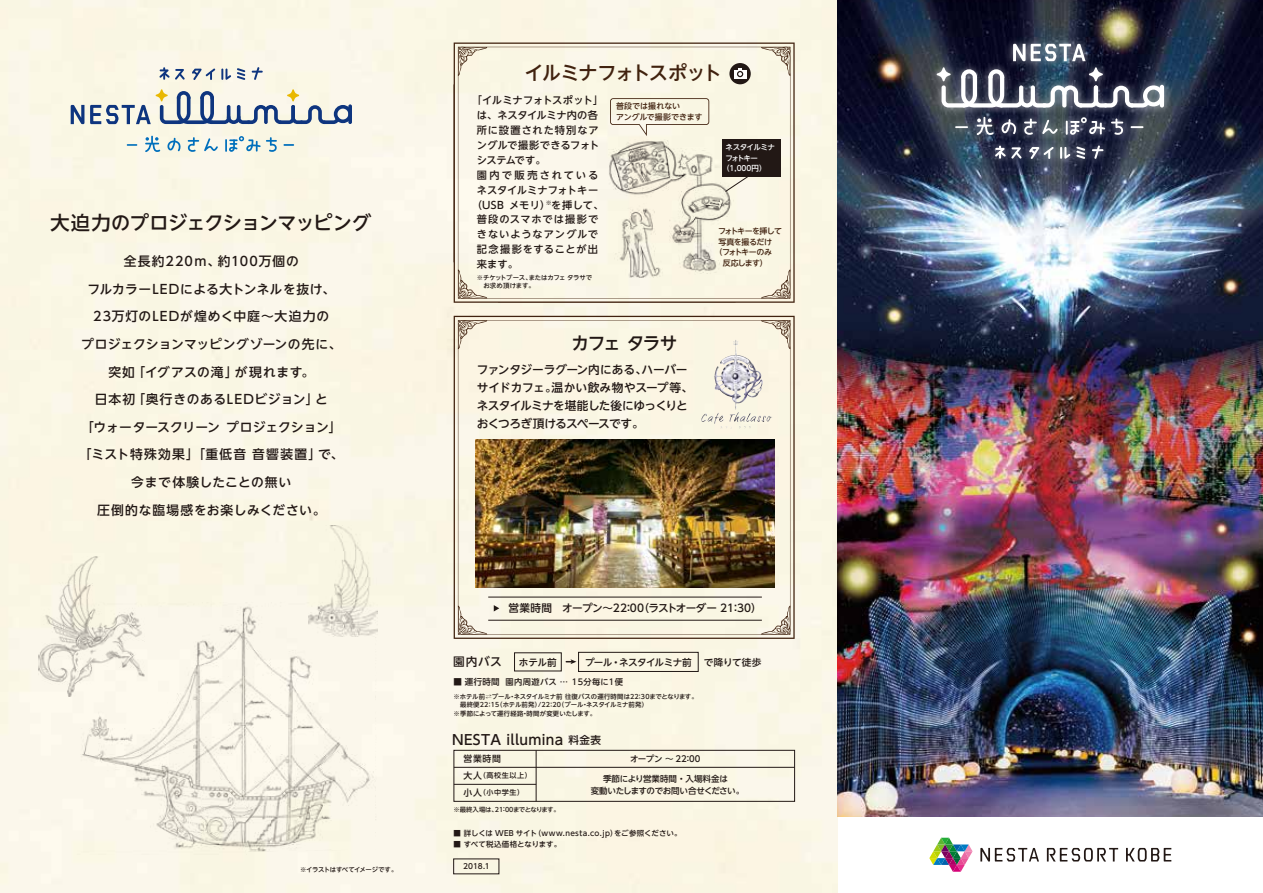
<style>
.page{position:relative;width:1263px;height:893px;background:#fff}
.page>*{position:absolute;margin:0;border:0;box-sizing:border-box;transform-origin:0 0}
.t1{font:500 19.2px "UD Shin Go NT Pro";letter-spacing:-.02em;color:#221815}
.t2{font:500 19.2px "UD Shin Go NT Pro";letter-spacing:-.06em;color:#41220f}
.t3{font:500 18px "UD Shin Go NT Pro";letter-spacing:-.08em;color:#221815}
.t4{font:500 13.8px "UD Shin Go NT Pro";letter-spacing:.025em;color:#221815}
.t5{font:500 12.75px/27.6px "UD Shin Go NT Pro";letter-spacing:.055em;color:#221815;text-align:center}
.t6{font:500 11.7px/18px "UD Shin Go NT Pro";letter-spacing:-.035em;color:#221815}
.t7{font:500 10.65px "UD Shin Go NT Pro";letter-spacing:-.03em;color:#221815}
.t8{font:500 10.2px "UD Shin Go NT Pro";letter-spacing:-.01em;color:#221815}
.t9{font:500 10.2px "UD Shin Go NT Pro";letter-spacing:.045em;color:#221815}
.t10{font:500 10.2px "UD Shin Go NT Pro";letter-spacing:.09em;color:#221815}
.t11{font:500 10.2px "UD Shin Go NT Pro";letter-spacing:-.03em;color:#221815}
.t12{font:500 10.2px "UD Shin Go NT Pro";letter-spacing:-.005em;color:#221815}
.t13{font:500 10.2px "UD Shin Go NT Pro";letter-spacing:.095em;color:#221815}
.t14{font:500 10.2px "UD Shin Go NT Pro";letter-spacing:.075em;color:#221815}
.t15{font:500 10.2px "UD Shin Go NT Pro";letter-spacing:.205em;color:#221815}
.t16{font:500 9.6px "UD Shin Go NT Pro";letter-spacing:-.05em;color:#221815}
.t17{font:500 8.85px "UD Shin Go NT Pro";color:#221815}
.t18{font:500 8.55px/12px "UD Shin Go NT Pro";letter-spacing:-.035em;color:#221815;text-align:center}
.t19{font:500 8.25px "UD Shin Go NT Pro";letter-spacing:.05em;color:#221815}
.t20{font:500 7.95px/10.6px "UD Shin Go NT Pro";letter-spacing:.005em;color:#41220f}
.t21{font:500 7.95px "UD Shin Go NT Pro";letter-spacing:-.05em;color:#41220f}
.t22{font:500 7.95px "UD Shin Go NT Pro";letter-spacing:-.09em;color:#41220f}
.t23{font:500 7.95px "UD Shin Go NT Pro";letter-spacing:-.1em;color:#41220f}
.t24{font:500 7.5px "UD Shin Go NT Pro";letter-spacing:.025em;color:#221815}
.t25{font:500 7.5px "UD Shin Go NT Pro";letter-spacing:-.065em;color:#fff}
.t26{font:500 7.5px "UD Shin Go NT Pro";letter-spacing:.005em;color:#221815}
.t27{font:500 7.05px "UD Shin Go NT Pro";letter-spacing:.075em;color:#221815}
.t28{font:500 6.45px/8.6px "UD Shin Go NT Pro";letter-spacing:-.015em;color:#221815}
.t29{font:500 6.45px "UD Shin Go NT Pro";letter-spacing:-.065em;color:#221815}
.t30{font:500 6.3px "UD Shin Go NT Pro";letter-spacing:-.07em;color:#221815}
.s1{font-size:8.55px}
.s2{font-size:10.65px}
.s3{font-size:8.85px}
</style>
<div class="page">
<div style="left:0;top:0;width:838px;height:893px;background:#fbf7e5"></div>
<img style="left:308px;top:526px;width:69px;height:76px">
<img style="left:39px;top:556px;width:106px;height:141px">
<img style="left:77px;top:602px;width:300px;height:253px">
<img style="left:838px;top:0;width:425px;height:816px">
<svg style="left:980px;top:848px;width:59px;height:13px"></svg>
<svg style="left:1047px;top:848px;width:71px;height:13px"></svg>
<svg style="left:1126px;top:848px;width:45px;height:13px"></svg>
<svg style="left:929px;top:838px;width:43px;height:34px"></svg>
<svg style="left:454px;top:43px;width:341px;height:260px;background:#c1b4a3"></svg>
<div style="left:458px;top:47px;width:332px;height:251px;background:#fbf7ea"></div>
<svg style="left:458px;top:47px;width:29px;height:29px"></svg>
<svg style="left:761px;top:47px;width:29px;height:29px"></svg>
<svg style="left:458px;top:270px;width:29px;height:29px"></svg>
<svg style="left:761px;top:270px;width:29px;height:29px"></svg>
<svg style="left:454px;top:316px;width:341px;height:323px;background:#c2b6a4"></svg>
<div style="left:458px;top:320px;width:332px;height:315px;background:#fbf5e3"></div>
<svg style="left:458px;top:320px;width:29px;height:29px"></svg>
<svg style="left:761px;top:320px;width:29px;height:29px"></svg>
<svg style="left:458px;top:606px;width:29px;height:29px"></svg>
<svg style="left:761px;top:606px;width:29px;height:29px"></svg>
<div style="left:578px;top:652px;width:120px;height:20px;border:1px solid #221815"></div>
<hr style="left:488px;top:597px;width:274px;height:1px;background:#221815">
<hr style="left:488px;top:620px;width:274px;height:1px;background:#221815">
<svg style="left:494px;top:605px;width:5px;height:6px"></svg>
<svg style="left:71px;top:105px;width:13px;height:19px"></svg>
<svg style="left:90px;top:89px;width:262px;height:35px;background:#c2c8cb"></svg>
<svg style="left:192px;top:68px;width:23px;height:12px"></svg>
<svg style="left:237px;top:68px;width:8px;height:12px"></svg>
<svg style="left:252px;top:67px;width:11px;height:13px"></svg>
<svg style="left:221px;top:69px;width:10px;height:11px"></svg>
<svg style="left:159px;top:67px;width:26px;height:13px"></svg>
<svg style="left:145px;top:136px;width:15px;height:16px"></svg>
<svg style="left:167px;top:138px;width:14px;height:13px"></svg>
<svg style="left:225px;top:136px;width:52px;height:16px"></svg>
<svg style="left:188px;top:137px;width:30px;height:15px"></svg>
<svg style="left:127px;top:144px;width:10px;height:2px"></svg>
<svg style="left:283px;top:144px;width:11px;height:2px"></svg>
<img style="left:727px;top:340px;width:9px;height:17px">
<svg style="left:729px;top:63px;width:22px;height:21px"></svg>
<div style="left:734px;top:70px;width:12px;height:8px;background:#fff"></div>
<svg style="left:737px;top:69px;width:6px;height:8px"></svg>
<svg style="left:610px;top:98px;width:99px;height:36px;background:#eee9d8"></svg>
<img style="left:925px;top:32px;width:251px;height:139px">
<svg style="left:1013px;top:44px;width:12px;height:17px"></svg>
<svg style="left:1031px;top:44px;width:54px;height:17px"></svg>
<svg style="left:937px;top:67px;width:227px;height:41px"></svg>
<hr style="left:1160px;top:85px;width:4px;height:23px;background:#fff;border-radius:2px">
<svg style="left:977px;top:117px;width:16px;height:18px"></svg>
<svg style="left:1001px;top:119px;width:16px;height:15px"></svg>
<svg style="left:1111px;top:119px;width:12px;height:16px"></svg>
<svg style="left:1066px;top:117px;width:39px;height:18px"></svg>
<svg style="left:1024px;top:119px;width:34px;height:16px"></svg>
<svg style="left:955px;top:126px;width:13px;height:2px"></svg>
<svg style="left:1130px;top:126px;width:13px;height:2px"></svg>
<svg style="left:1029px;top:147px;width:25px;height:12px"></svg>
<svg style="left:1076px;top:146px;width:9px;height:13px"></svg>
<svg style="left:1092px;top:145px;width:11px;height:14px"></svg>
<svg style="left:1060px;top:147px;width:10px;height:12px"></svg>
<svg style="left:995px;top:146px;width:27px;height:13px"></svg>
<svg style="left:566px;top:659px;width:10px;height:5px"></svg>
<div style="left:454px;top:750px;width:341px;height:51px;border:1px solid #221815"></div>
<hr style="left:536px;top:750px;width:1px;height:51px;background:#221815">
<hr style="left:454px;top:767px;width:341px;height:1px;background:#221815">
<hr style="left:454px;top:784px;width:82px;height:1px;background:#221815">
<img style="left:612px;top:275px;width:51px;height:10px">
<img style="left:603px;top:134px;width:133px;height:141px">
<svg style="left:724px;top:177px;width:27px;height:16px"></svg>
<div style="left:722px;top:139px;width:59px;height:38px;background:#221815"></div>
<img style="left:475px;top:439px;width:300px;height:149px">
<h1 class="t1" style="left:50px;top:207px;width:322px">大迫力のプロジェクションマッピング</h1>
<p class="t5" style="left:79px;top:247px;width:266px">全長約220ｍ、約100万個の<br>フルカラーLEDによる大トンネルを抜け、<br>23万灯のLEDが煌めく中庭～大迫力の<br>プロジェクションマッピングゾーンの先に、突如「イグアスの滝」が現れます。<br>日本初「奥行きのあるLEDビジョン」と<br>「ウォータースクリーン プロジェクション」「ミスト特殊効果」「重低音 音響装置」で、今まで体験したことの無い<br>圧倒的な臨場感をお楽しみください。</p>
<p class="t30" style="left:300px;top:864px;width:99px">※イラストはすべてイメージです。</p>
<h1 class="t2" style="left:524px;top:57px;width:199px">イルミナフォトスポット</h1>
<p class="t8" style="left:472px;top:92px;width:133px">「イルミナフォトスポット」</p>
<p class="t11" style="left:477px;top:107px;width:123px">は、ネスタイルミナ内の各</p>
<p class="t10" style="left:477px;top:122px;width:123px">所に設置された特別なア</p>
<p class="t8" style="left:477px;top:137px;width:124px">ングルで撮影できるフォト</p>
<p class="t9" style="left:477px;top:152px;width:70px">システムです。</p>
<p class="t15" style="left:477px;top:167px;width:123px">園内で販売されている</p>
<p class="t12" style="left:477px;top:181px;width:123px">ネスタイルミナフォトキー</p>
<p class="t9" style="left:472px;top:196px;width:133px">（USB メモリ）<sup>※</sup>を挿して、</p>
<p class="t10" style="left:477px;top:211px;width:123px">普段のスマホでは撮影で</p>
<p class="t13" style="left:477px;top:226px;width:123px">きないようなアングルで</p>
<p class="t14" style="left:477px;top:241px;width:123px">記念撮影をすることが出</p>
<p class="t9" style="left:477px;top:256px;width:43px">来ます。</p>
<p class="t28" style="left:477px;top:273px;width:117px">※チケットブース、またはカフェ タラサで　お求め頂けます。</p>
<p class="t20" style="left:616px;top:101px;width:88px">普段では撮れない<br>アングルで撮影できます</p>
<p class="t25" style="left:725px;top:141px;width:51px">ネスタイルミナ</p>
<p class="t25" style="left:725px;top:152px;width:34px">フォトキー</p>
<p class="t25" style="left:722px;top:163px;width:46px">（1,000円）</p>
<p class="t22" style="left:718px;top:224px;width:65px">フォトキーを挿して</p>
<p class="t21" style="left:718px;top:235px;width:55px">写真を撮るだけ</p>
<p class="t23" style="left:714px;top:246px;width:59px">（フォトキーのみ</p>
<p class="t21" style="left:723px;top:256px;width:47px">反応します）</p>
<h2 class="t3" style="left:572px;top:328px;width:107px">カフェ タラサ</h2>
<p class="t6" style="left:477px;top:360px;width:218px">ファンタジーラグーン内にある、ハーバーサイドカフェ。温かい飲み物やスープ等、ネスタイルミナを堪能した後にゆっくりとおくつろぎ頂けるスペースです。</p>
<p class="t7" style="left:509px;top:599px;width:255px">営業時間　オープン～22:00（ラストオーダー 21:30）</p>
<p class="t6" style="left:453px;top:652px;width:50px">園内バス</p>
<p class="t28" style="left:453px;top:692px;width:246px">※ホテル前⇄プール・ネスタイルミナ前 往復バスの運行時間は22：30までとなります。　最終便22：15（ホテル前発）/22：20（プール・ネスタイルミナ前発）<br>※季節によって運行経路・時間が変更いたします。</p>
<p class="t16" style="left:519px;top:654px;width:40px">ホテル前</p>
<p class="t16" style="left:585px;top:654px;width:108px">プール・ネスタイルミナ前</p>
<p class="t16" style="left:704px;top:654px;width:59px">で降りて徒歩</p>
<p class="t19" style="left:453px;top:675px;width:171px"><span class="s1">■ 運行時間</span> 園内周遊バス … 15分毎に1便</p>
<p class="t4" style="left:452px;top:729px;width:150px">NESTA illumina <span class="s2">料金表</span></p>
<p class="t17" style="left:463px;top:751px;width:39px">営業時間</p>
<p class="t27" style="left:463px;top:770px;width:70px"><span class="s3">大人</span>（高校生以上）</p>
<p class="t27" style="left:463px;top:787px;width:62px"><span class="s3">小人</span>（小中学生）</p>
<p class="t29" style="left:453px;top:804px;width:108px">※最終入場は、21:00までとなります。</p>
<p class="t18" style="left:630px;top:752px;width:72px">オープン ～ 22:00</p>
<p class="t18" style="left:591px;top:772px;width:155px">季節により営業時間・入場料金は<br>変動いたしますのでお問い合せください。</p>
<p class="t24" style="left:453px;top:827px;width:229px">■ 詳しくは WEB サイト（www.nesta.co.jp）をご参照ください。</p>
<p class="t26" style="left:453px;top:838px;width:109px">■ すべて税込価格となります。</p>
<p class="t24" style="left:463px;top:860px;width:28px">2018.1</p>
</div>
